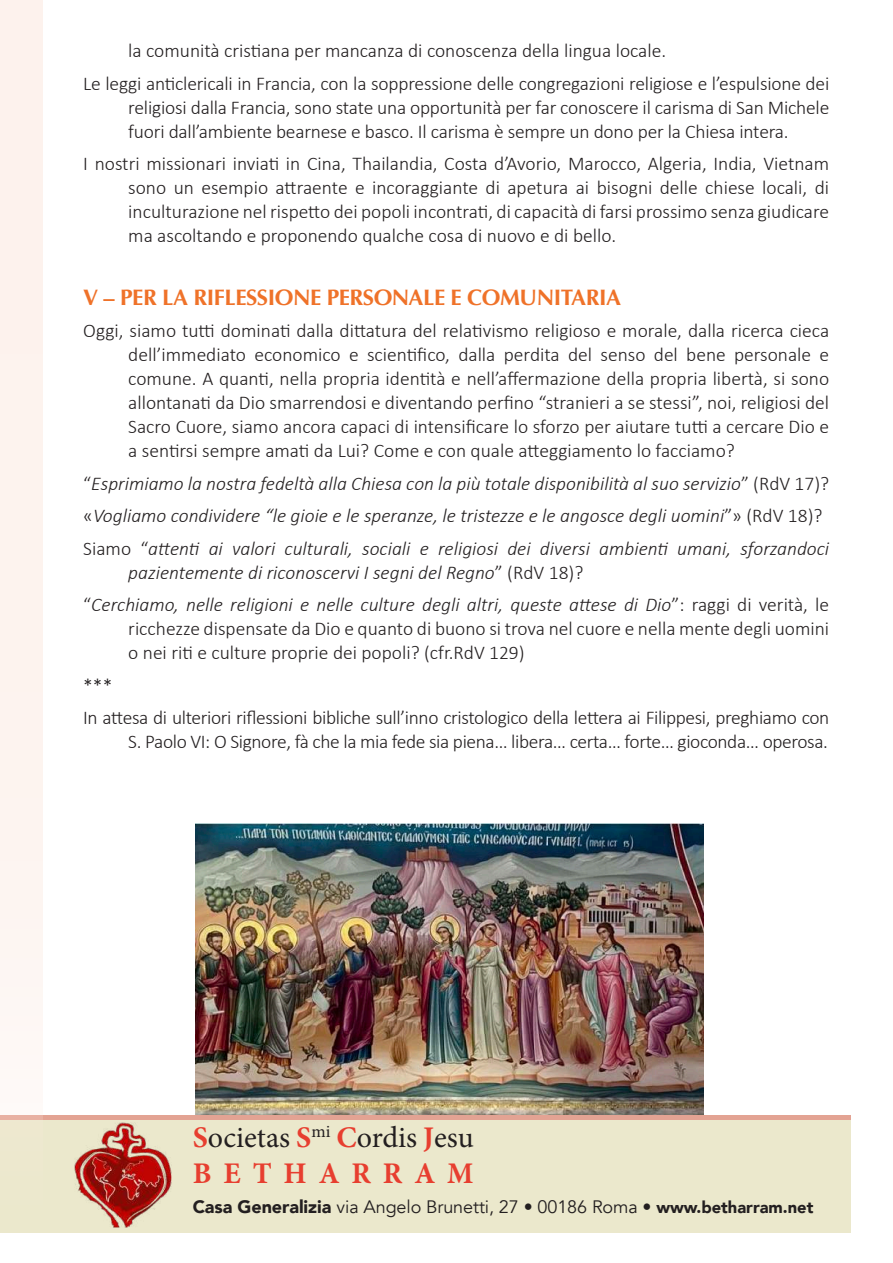
<style>
.page{position:relative;width:893px;height:1263px;background:#fff}
.page>*{position:absolute;margin:0;border:0;box-sizing:border-box;transform-origin:0 0}
.t1{font:30px/36px "Minion Pro";color:#231f20}
.t2{font:700 22.5px "Optima";letter-spacing:-.02em;color:#ef7229}
.t3{font:300 19.5px/24px "Calibri";letter-spacing:-.01em;color:#231f20}
.t4{font:italic 300 19.5px/32.5px "Calibri";color:#231f20}
.t5{font:18px "Avenir";letter-spacing:-.005em;color:#231f20}
.s1{font-style:normal}
.s2{font-weight:700;color:#e73e2f}
.s3{font-weight:900}
.s4{font-weight:900;font-size:16.5px}
</style>
<div class="page">
<div style="left:0;top:1116px;width:850px;height:117px;background:#ebe8cc"></div>
<img style="left:74px;top:1122px;width:97px;height:105px">
<hr style="left:0;top:1115px;width:850px;height:4px;background:#e3a393">
<div style="left:0;top:0;width:43px;height:1120px;background:#fdf3ee"></div>
<img style="left:196px;top:823px;width:507px;height:292px">
<p class="t3" style="left:83px;top:34px;width:747px;line-height:32.5px;text-indent:45px">la comunità cristiana per mancanza di conoscenza della lingua locale.<br>Le leggi anticlericali in Francia, con la soppressione delle congregazioni religiose e l’espulsione dei</p>
<p class="t3" style="left:128px;top:95px;width:702px">religiosi dalla Francia, sono state una opportunità per far conoscere il carisma di San Michele fuori dall’ambiente bearnese e basco. Il carisma è sempre un dono per la Chiesa intera.</p>
<p class="t3" style="left:128px;top:151px;width:702px;text-align:justify;text-indent:-45px">I nostri missionari inviati in Cina, Thailandia, Costa d’Avorio, Marocco, Algeria, India, Vietnam sono un esempio attraente e incoraggiante di apetura ai bisogni delle chiese locali, di inculturazione nel rispetto dei popoli incontrati, di capacità di farsi prossimo senza giudicare ma ascoltando e proponendo qualche cosa di nuovo e di bello.</p>
<p class="t2" style="left:83px;top:284px;width:539px">V – PER LA RIFLESSIONE PERSONALE E COMUNITARIA</p>
<p class="t3" style="left:128px;top:319px;width:702px;text-align:justify;text-indent:-45px">Oggi, siamo tutti dominati dalla dittatura del relativismo religioso e morale, dalla ricerca cieca dell’immediato economico e scientifico, dalla perdita del senso del bene personale e comune. A quanti, nella propria identità e nell’affermazione della propria libertà, si sono allontanati da Dio smarrendosi e diventando perfino “stranieri a se stessi”, noi, religiosi del Sacro Cuore, siamo ancora capaci di intensificare lo sforzo per aiutare tutti a cercare Dio e a sentirsi sempre amati da Lui? Come e con quale atteggiamento lo facciamo?</p>
<p class="t4" style="left:83px;top:467px;width:747px"><span class="s1">“</span>Esprimiamo la nostra fedeltà alla Chiesa con la più totale disponibilità al suo servizio<span class="s1">” (RdV 17)? «</span>Vogliamo condividere “le gioie e le speranze, le tristezze e le angosce degli uomini<span class="s1">”» (RdV 18)?<br>Siamo “</span>attenti ai valori culturali, sociali e religiosi dei diversi ambienti umani, sforzandoci</p>
<p class="t4" style="left:83px;top:556px;width:747px;text-indent:45px">pazientemente di riconoscervi I segni del Regno<span class="s1">” (RdV 18)?<br>“</span>Cerchiamo, nelle religioni e nelle culture degli altri, queste attese di Dio<span class="s1">”: raggi di verità, le</span></p>
<p class="t3" style="left:128px;top:617px;width:702px">ricchezze dispensate da Dio e quanto di buono si trova nel cuore e nella mente degli uomini o nei riti e culture proprie dei popoli? (cfr.RdV 129)</p>
<p class="t3" style="left:83px;top:669px;width:748px;line-height:32.5px">***<br>In attesa di ulteriori riflessioni bibliche sull’inno cristologico della lettera ai Filippesi, preghiamo con</p>
<p class="t3" style="left:128px;top:730px;width:701px">S. Paolo VI: O Signore, fà che la mia fede sia piena… libera… certa… forte… gioconda… operosa.</p>
<h1 class="t1" style="left:193px;top:1120px;width:283px"><span class="s2">S</span>ocietas <span class="s2">S</span><sup>mi</sup> <span class="s2">C</span>ordis <span class="s2">J</span>esu<br><span class="s2">B E T H A R R A M</span></h1>
<p class="t5" style="left:193px;top:1196px;width:622px"><span class="s3">Casa Generalizia</span> via Angelo Brunetti, 27 • 00186 Roma • <span class="s4">www.betharram.net</span></p>
</div>
